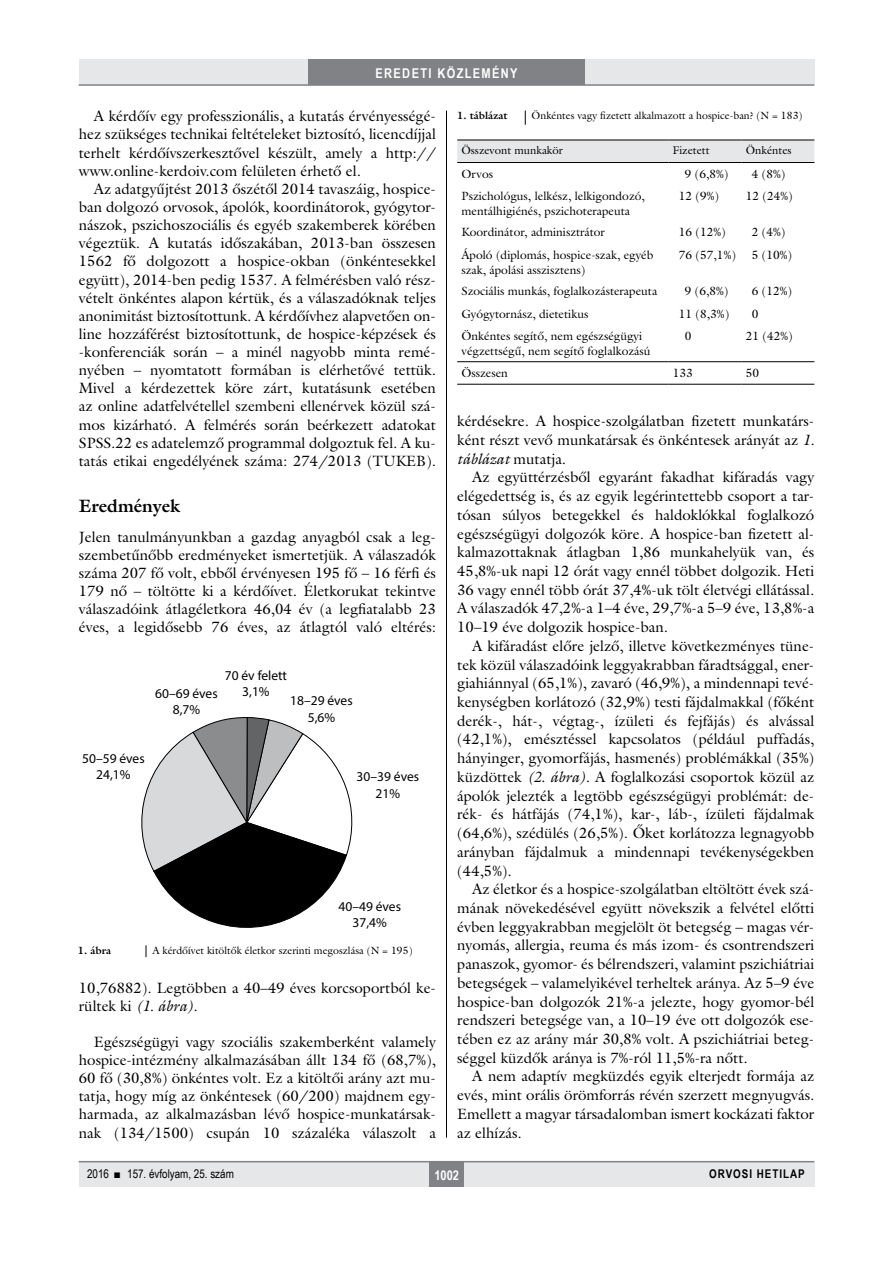
<style>
.page{position:relative;width:893px;height:1263px;background:#fff}
.page>*{position:absolute;margin:0;border:0;box-sizing:border-box;transform-origin:0 0}
.alcimbold{font:700 18px "Galliard Reg";color:#000}
.Body_Text{font:15px/18.8px "Galliard Reg";color:#000;text-align:justify}
.Body_tompa{font:15px/18.1px "Galliard Reg";color:#000;text-align:justify}
.t1{font:13.5px/16.2px "Myriad Pro";color:#000;text-align:center}
.t2{font:700 13.5px "Arial Narrow";letter-spacing:.1em;color:#fff}
.tabla{font:12px/15px "Galliard Reg";color:#000}
.t3{font:12px "Arial Narrow";color:#000}
.t4{font:700 12px "Arial Narrow";letter-spacing:.08em;color:#000}
.tablafej{font:11.25px "Galliard Reg";color:#000}
.kepalairas2{font:10.5px "Galliard Reg";color:#000}
.kepalairas1{font:700 10.5px "Galliard Reg";color:#000}
.s1{font-style:italic}
</style>
<div class="page">
<div style="left:79px;top:1161px;width:735px;height:25px;background:#e6e7e8"></div>
<hr style="left:79px;top:1161px;width:735px;height:1px;background:#808285">
<div style="left:430px;top:1161px;width:34px;height:25px;background:#808285"></div>
<div style="left:79px;top:60px;width:735px;height:25px;background:#e6e7e8"></div>
<div style="left:308px;top:60px;width:277px;height:25px;background:#808285"></div>
<hr style="left:79px;top:84px;width:735px;height:2px;background:#808285">
<hr style="left:446px;top:111px;width:1px;height:1026px;background:#000">
<svg style="left:141px;top:717px;width:212px;height:211px"></svg>
<svg style="left:146px;top:945px;width:1px;height:12px"></svg>
<svg style="left:525px;top:111px;width:1px;height:14px"></svg>
<div style="left:457px;top:141px;width:357px;height:21px;background:#e6e7e8"></div>
<hr style="left:457px;top:140px;width:212px;height:1px;background:#000">
<hr style="left:669px;top:140px;width:72px;height:1px;background:#000">
<hr style="left:741px;top:140px;width:73px;height:1px;background:#000">
<hr style="left:457px;top:162px;width:212px;height:1px;background:#000">
<hr style="left:669px;top:162px;width:72px;height:1px;background:#000">
<hr style="left:741px;top:162px;width:73px;height:1px;background:#000">
<hr style="left:457px;top:384px;width:212px;height:1px;background:#000">
<hr style="left:669px;top:384px;width:72px;height:1px;background:#000">
<hr style="left:741px;top:384px;width:73px;height:1px;background:#000">
<hr style="left:457px;top:361px;width:212px;height:1px;background:#000">
<hr style="left:669px;top:361px;width:72px;height:1px;background:#000">
<hr style="left:741px;top:361px;width:73px;height:1px;background:#000">
<p class="t2" style="left:375px;top:63px;width:144px">EREDETI KÖZLEMÉNY</p>
<p class="Body_Text" style="left:79px;top:107px;width:359px;line-height:18.1px;text-indent:15px">A kérdőív egy professzionális, a kutatás érvényességé&shy;hez szükséges technikai feltételeket biztosító, licencdíjjal terhelt kérdőívszerkesztővel készült, amely a http:// www.online-kerdoiv.com felületen érhető el.</p>
<p class="Body_Text" style="left:79px;top:179px;width:359px;line-height:18.1px;text-align:left;text-indent:15px">Az adatgyűjtést 2013 őszétől 2014 tavaszáig, hospice&shy;ban dolgozó orvosok, ápolók, koordinátorok, gyógytor&shy;nászok, pszichoszociális és egyéb szakemberek körében végeztük. A kutatás időszakában, 2013-ban összesen 1562 fő dolgozott a hospice-okban (önkéntesekkel együtt), 2014-ben pedig 1537. A felmérésben való rész&shy;vételt önkéntes alapon kértük, és a válaszadóknak teljes anonimitást biztosítottunk. A kérdőívhez alapvetően on&shy;line hozzáférést biztosítottunk, de hospice-képzések és -konferenciák során – a minél nagyobb minta remé&shy;nyében – nyomtatott formában is elérhetővé tettük.<br>Mivel a kérdezettek köre zárt, kutatásunk esetében az online adatfelvétellel szembeni ellenérvek közül szá&shy;mos kizárható. A felmérés során beérkezett adatokat SPSS.22 es adatelemző programmal dolgoztuk fel. A ku&shy;tatás etikai engedélyének száma: 274/2013 (TUKEB).</p>
<p class="alcimbold" style="left:79px;top:494px;width:103px">Eredmények</p>
<p class="Body_tompa" style="left:79px;top:527px;width:359px">Jelen tanulmányunkban a gazdag anyagból csak a leg&shy;szembetűnőbb eredményeket ismertetjük. A válaszadók száma 207 fő volt, ebből érvényesen 195 fő – 16 férfi és 179 nő – töltötte ki a kérdőívet. Életkorukat tekintve válaszadóink átlagéletkora 46,04 év (a legfiatalabb 23 éves, a legidősebb 76 éves, az átlagtól való eltérés:</p>
<p class="kepalairas1" style="left:457px;top:109px;width:52px">1. táblázat</p>
<p class="kepalairas2" style="left:532px;top:109px;width:272px">Önkéntes vagy fizetett alkalmazott a hospice-ban? (N = 183)</p>
<p class="tablafej" style="left:461px;top:144px;width:103px">Összevont munkakör</p>
<p class="tablafej" style="left:673px;top:144px;width:38px">Fizetett</p>
<p class="tablafej" style="left:746px;top:144px;width:47px">Önkéntes</p>
<p class="tabla" style="left:461px;top:166px;width:33px">Orvos</p>
<p class="tabla" style="left:685px;top:166px;width:45px">9 (6,8%)</p>
<p class="tabla" style="left:752px;top:166px;width:35px">4 (8%)</p>
<p class="tabla" style="left:461px;top:188px;width:185px">Pszichológus, lelkész, lelkigondozó, mentálhigiénés, pszichoterapeuta</p>
<p class="tabla" style="left:679px;top:188px;width:42px">12 (9%)</p>
<p class="tabla" style="left:746px;top:188px;width:49px">12 (24%)</p>
<p class="tabla" style="left:461px;top:225px;width:145px">Koordinátor, adminisztrátor</p>
<p class="tabla" style="left:679px;top:225px;width:49px">16 (12%)</p>
<p class="tabla" style="left:752px;top:225px;width:35px">2 (4%)</p>
<p class="tabla" style="left:461px;top:247px;width:193px">Ápoló (diplomás, hospice-szak, egyéb szak, ápolási asszisztens)</p>
<p class="tabla" style="left:679px;top:247px;width:59px">76 (57,1%)</p>
<p class="tabla" style="left:752px;top:247px;width:42px">5 (10%)</p>
<p class="tabla" style="left:461px;top:284px;width:197px">Szociális munkás, foglalkozásterapeuta</p>
<p class="tabla" style="left:685px;top:284px;width:45px">9 (6,8%)</p>
<p class="tabla" style="left:752px;top:284px;width:42px">6 (12%)</p>
<p class="tabla" style="left:461px;top:306px;width:128px">Gyógytornász, dietetikus</p>
<p class="tabla" style="left:679px;top:306px;width:52px">11 (8,3%)</p>
<p class="tabla" style="left:752px;top:306px;width:8px">0</p>
<p class="tabla" style="left:461px;top:329px;width:191px">Önkéntes segítő, nem egészségügyi végzettségű, nem segítő foglalkozású</p>
<p class="tabla" style="left:685px;top:329px;width:8px">0</p>
<p class="tabla" style="left:746px;top:329px;width:49px">21 (42%)</p>
<p class="tabla" style="left:461px;top:365px;width:48px">Összesen</p>
<p class="tabla" style="left:673px;top:365px;width:22px">133</p>
<p class="tabla" style="left:746px;top:365px;width:15px">50</p>
<p class="Body_Text" style="left:457px;top:412px;width:359px">kérdésekre. A hospice-szolgálatban fizetett munkatárs&shy;ként részt vevő munkatársak és önkéntesek arányát az <span class="s1">1. táblázat</span> mutatja.</p>
<p class="Body_Text" style="left:457px;top:468px;width:359px;text-indent:15px">Az együttérzésből egyaránt fakadhat kifáradás vagy elégedettség is, és az egyik legérintettebb csoport a tar&shy;tósan súlyos betegekkel és haldoklókkal foglalkozó egészségügyi dolgozók köre. A hospice-ban fizetett al&shy;kalmazottaknak átlagban 1,86 munkahelyük van, és 45,8%-uk napi 12 órát vagy ennél többet dolgozik. Heti 36 vagy ennél több órát 37,4%-uk tölt életvégi ellátással.<br>A válaszadók 47,2%-a 1–4 éve, 29,7%-a 5–9 éve, 13,8%-a 10–19 éve dolgozik hospice-ban.</p>
<p class="Body_Text" style="left:457px;top:636px;width:359px;text-indent:15px">A kifáradást előre jelző, illetve következményes tüne&shy;tek közül válaszadóink leggyakrabban fáradtsággal, ener&shy;giahiánnyal (65,1%), zavaró (46,9%), a mindennapi tevé&shy;kenységben korlátozó (32,9%) testi fájdalmakkal (főként derék-, hát-, végtag-, ízületi és fejfájás) és alvással (42,1%), emésztéssel kapcsolatos (például puffadás, hányinger, gyomorfájás, hasmenés) problémákkal (35%) küzdöttek <span class="s1">(2. ábra).</span> A foglalkozási csoportok közül az ápolók jelezték a legtöbb egészségügyi problémát: de&shy;rék- és hátfájás (74,1%), kar-, láb-, ízületi fájdalmak (64,6%), szédülés (26,5%). Őket korlátozza legnagyobb arányban fájdalmuk a mindennapi tevékenységekben (44,5%).</p>
<p class="Body_Text" style="left:457px;top:879px;width:359px;text-indent:15px">Az életkor és a hospice-szolgálatban eltöltött évek szá&shy;mának növekedésével együtt növekszik a felvétel előtti évben leggyakrabban megjelölt öt betegség – magas vér&shy;nyomás, allergia, reuma és más izom- és csontrendszeri panaszok, gyomor- és bélrendszeri, valamint pszichiátriai betegségek – valamelyikével terheltek aránya. Az 5–9 éve hospice-ban dolgozók 21%-a jelezte, hogy gyomor-bél rendszeri betegsége van, a 10–19 éve ott dolgozók ese&shy;tében ez az arány már 30,8% volt. A pszichiátriai beteg&shy;séggel küzdők aránya is 7%-ról 11,5%-ra nőtt.</p>
<p class="Body_Text" style="left:457px;top:1067px;width:359px;text-indent:15px">A nem adaptív megküzdés egyik elterjedt formája az evés, mint orális örömforrás révén szerzett megnyugvás.<br>Emellett a magyar társadalomban ismert kockázati faktor az elhízás.</p>
<p class="t1" style="left:225px;top:667px;width:64px">70 év felett</p>
<p class="t1" style="left:155px;top:685px;width:64px">60–69 éves</p>
<p class="t1" style="left:242px;top:683px;width:29px">3,1%</p>
<p class="t1" style="left:173px;top:702px;width:29px">8,7%</p>
<p class="t1" style="left:290px;top:692px;width:64px">18–29 éves<br>5,6%</p>
<p class="t1" style="left:82px;top:750px;width:64px">50–59 éves<br>24,1%</p>
<p class="t1" style="left:357px;top:768px;width:64px">30–39 éves<br>21%</p>
<p class="t1" style="left:338px;top:898px;width:64px">40–49 éves<br>37,4%</p>
<p class="kepalairas1" style="left:78px;top:943px;width:35px">1. ábra</p>
<p class="kepalairas2" style="left:152px;top:943px;width:262px">A kérdőívet kitöltők életkor szerinti megoszlása (N = 195)</p>
<p class="Body_tompa" style="left:79px;top:978px;width:359px">10,76882). Legtöbben a 40–49 éves korcsoportból ke&shy;rültek ki <span class="s1">(1. ábra).</span></p>
<p class="Body_Text" style="left:79px;top:1032px;width:359px;line-height:18.1px;text-indent:15px">Egészségügyi vagy szociális szakemberként valamely hospice-intézmény alkalmazásában állt 134 fő (68,7%), 60 fő (30,8%) önkéntes volt. Ez a kitöltői arány azt mu&shy;tatja, hogy míg az önkéntesek (60/200) majdnem egy&shy;harmada, az alkalmazásban lévő hospice-munkatársak&shy;nak (134/1500) csupán 10 százaléka válaszolt a</p>
<p class="t3" style="left:87px;top:1165px;width:148px">2016 ■ 157. évfolyam, 25. szám</p>
<p class="t2" style="left:434px;top:1165px;width:26px">1002</p>
<p class="t4" style="left:709px;top:1165px;width:97px">ORVOSI HETILAP</p>
</div>
